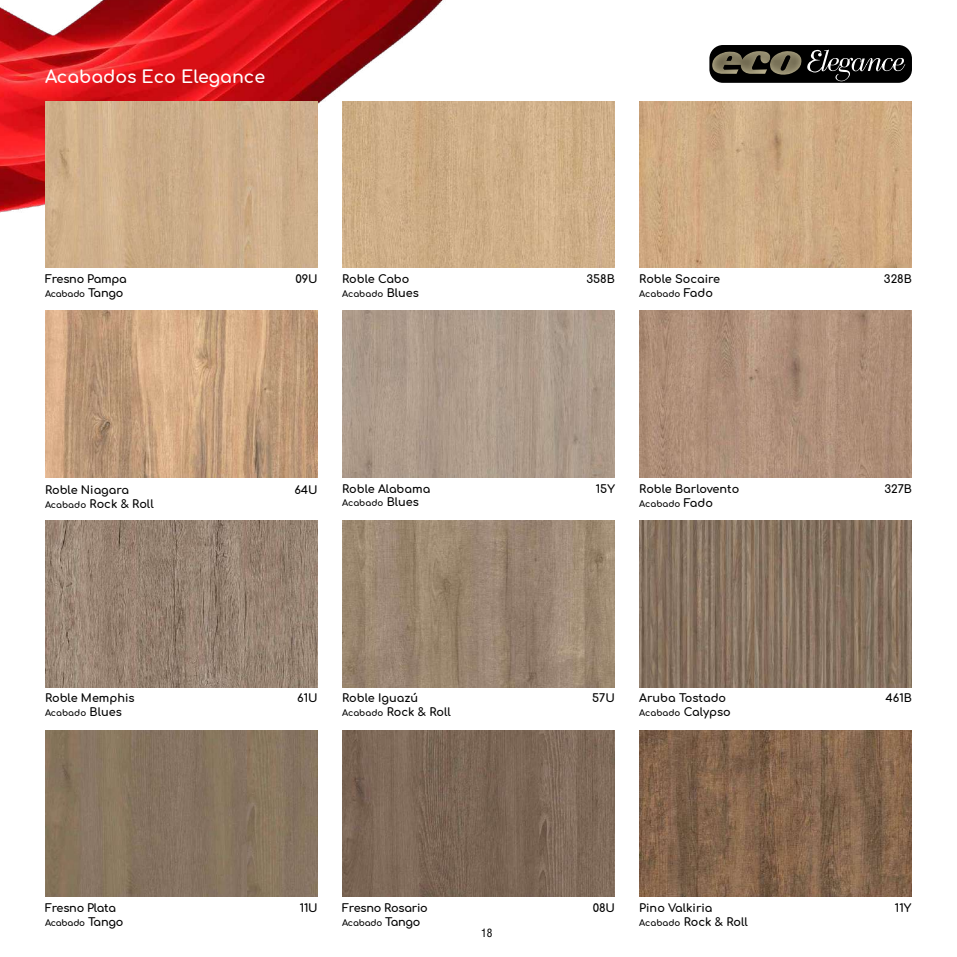
<style>
.page{position:relative;width:957px;height:957px;background:#fff}
.page>*{position:absolute;margin:0;border:0;box-sizing:border-box;transform-origin:0 0}
.t1{font:700 17.38px "Comfortaa";color:#fff}
.t2{font:700 11.25px "Comfortaa";color:#000}
.t3{font:700 11.25px "Comfortaa";letter-spacing:-.02em;color:#000}
.t4{font:condensed 11.25px "Helvetica CE";color:#000}
.t5{font:700 8.75px "Comfortaa";color:#000}
.t6{font:700 8.75px "Comfortaa";letter-spacing:-.02em;color:#000}
.s1{font-size:11.25px}
.s2{font-size:8.75px}
</style>
<div class="page">
<img style="left:0;top:0;width:443px;height:213px">
<div style="left:709px;top:45px;width:203px;height:38px;background:#000;border-radius:14px"></div>
<svg style="left:807px;top:50px;width:98px;height:31px"></svg>
<svg style="left:710px;top:49px;width:91px;height:26px"></svg>
<img style="left:639px;top:311px;width:273px;height:166px">
<img style="left:639px;top:101px;width:273px;height:166px">
<img style="left:639px;top:730px;width:273px;height:167px">
<img style="left:342px;top:520px;width:273px;height:167px">
<img style="left:45px;top:311px;width:273px;height:166px">
<img style="left:45px;top:101px;width:273px;height:166px">
<img style="left:45px;top:730px;width:273px;height:167px">
<img style="left:342px;top:730px;width:273px;height:167px">
<img style="left:342px;top:101px;width:273px;height:166px">
<img style="left:342px;top:311px;width:273px;height:166px">
<img style="left:45px;top:520px;width:273px;height:167px">
<img style="left:639px;top:520px;width:273px;height:167px">
<h1 class="t1" style="left:45px;top:60px;width:222px">Acabados Eco Elegance</h1>
<p class="t3" style="left:45px;top:268px;width:83px">Fresno Pampa</p>
<p class="t2" style="left:296px;top:268px;width:24px">09U</p>
<p class="t6" style="left:45px;top:285px;width:80px">Acabado <span class="s1">Tango</span></p>
<p class="t2" style="left:342px;top:268px;width:69px">Roble Cabo</p>
<p class="t2" style="left:586px;top:268px;width:30px">358B</p>
<p class="t5" style="left:342px;top:285px;width:78px">Acabado <span class="s1">Blues</span></p>
<p class="t2" style="left:639px;top:268px;width:83px">Roble Socaire</p>
<p class="t2" style="left:884px;top:268px;width:30px">328B</p>
<p class="t5" style="left:639px;top:285px;width:75px">Acabado <span class="s1">Fado</span></p>
<p class="t2" style="left:45px;top:479px;width:86px">Roble Niagara</p>
<p class="t2" style="left:294px;top:479px;width:25px">64U</p>
<p class="t2" style="left:45px;top:493px;width:110px"><span class="s2">Acabado</span> Rock &amp; Roll</p>
<p class="t2" style="left:342px;top:478px;width:90px">Roble Alabama</p>
<p class="t2" style="left:596px;top:478px;width:21px">15Y</p>
<p class="t5" style="left:342px;top:495px;width:78px">Acabado <span class="s1">Blues</span></p>
<p class="t2" style="left:639px;top:479px;width:102px">Roble Barlovento</p>
<p class="t2" style="left:884px;top:479px;width:29px">327B</p>
<p class="t5" style="left:639px;top:496px;width:75px">Acabado <span class="s1">Fado</span></p>
<p class="t2" style="left:45px;top:688px;width:91px">Roble Memphis</p>
<p class="t2" style="left:297px;top:688px;width:22px">61U</p>
<p class="t5" style="left:45px;top:705px;width:78px">Acabado <span class="s1">Blues</span></p>
<p class="t2" style="left:342px;top:687px;width:77px">Roble Iguazú</p>
<p class="t2" style="left:592px;top:687px;width:24px">57U</p>
<p class="t2" style="left:342px;top:701px;width:110px"><span class="s2">Acabado</span> Rock &amp; Roll</p>
<p class="t2" style="left:639px;top:688px;width:88px">Aruba Tostado</p>
<p class="t2" style="left:885px;top:688px;width:28px">461B</p>
<p class="t5" style="left:639px;top:705px;width:93px">Acabado <span class="s1">Calypso</span></p>
<p class="t3" style="left:45px;top:897px;width:72px">Fresno Plata</p>
<p class="t2" style="left:300px;top:897px;width:19px">11U</p>
<p class="t6" style="left:45px;top:914px;width:80px">Acabado <span class="s1">Tango</span></p>
<p class="t3" style="left:342px;top:897px;width:87px">Fresno Rosario</p>
<p class="t2" style="left:593px;top:897px;width:24px">08U</p>
<p class="t6" style="left:342px;top:914px;width:80px">Acabado <span class="s1">Tango</span></p>
<p class="t4" style="left:481px;top:926px;width:13px">18</p>
<p class="t2" style="left:639px;top:897px;width:75px">Pino Valkiria</p>
<p class="t2" style="left:895px;top:897px;width:18px">11Y</p>
<p class="t2" style="left:639px;top:911px;width:110px"><span class="s2">Acabado</span> Rock &amp; Roll</p>
</div>
